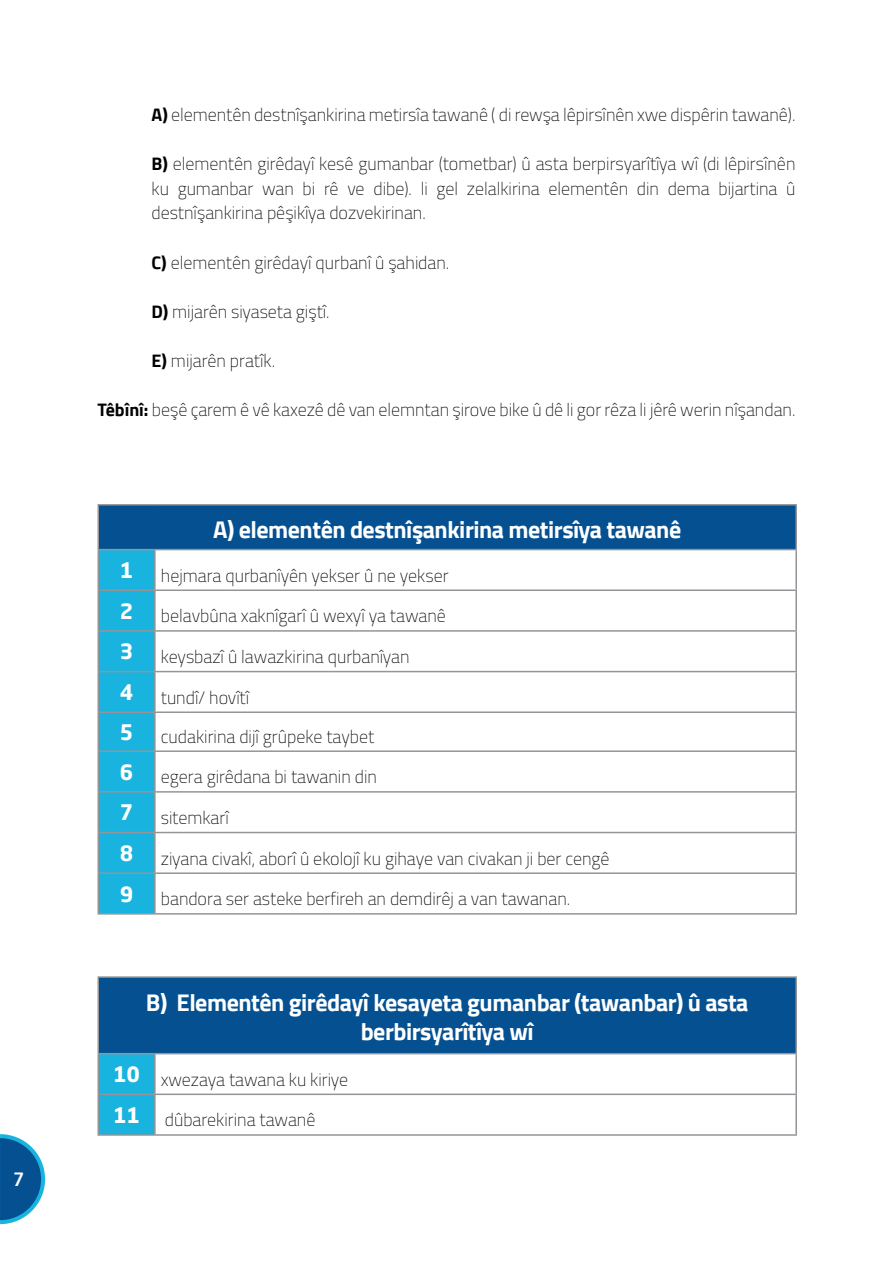
<style>
.page{position:relative;width:893px;height:1263px;background:#fff}
.page>*{position:absolute;margin:0;border:0;box-sizing:border-box;transform-origin:0 0}
.t1{font:700 24px/28.8px "Cairo";letter-spacing:-.02em;color:#fff;text-align:center}
.t2{font:700 21px "Neo Sans Arabic";color:#fff}
.t3{font:200 18px/24.6px "Cairo";color:#000;text-align:justify}
.t4{font:500 18px "Neo Sans Arabic";color:#fff}
.s1{font-weight:700}
</style>
<div class="page">
<svg style="left:0;top:1134px;width:45px;height:90px"></svg>
<div style="left:98px;top:505px;width:698px;height:45px;background:#045091"></div>
<div style="left:99px;top:550px;width:55px;height:363px;background:#18b4df"></div>
<hr style="left:98px;top:504px;width:57px;height:2px;background:#939598">
<hr style="left:98px;top:506px;width:1px;height:43px;background:#939598">
<hr style="left:155px;top:504px;width:642px;height:2px;background:#939598">
<hr style="left:795px;top:506px;width:2px;height:43px;background:#939598">
<hr style="left:98px;top:549px;width:57px;height:1px;background:#939598">
<hr style="left:155px;top:549px;width:642px;height:1px;background:#939598">
<hr style="left:98px;top:550px;width:1px;height:39px;background:#939598">
<hr style="left:154px;top:550px;width:2px;height:39px;background:#939598">
<hr style="left:795px;top:550px;width:2px;height:39px;background:#939598">
<hr style="left:98px;top:589px;width:57px;height:2px;background:#939598">
<hr style="left:98px;top:591px;width:1px;height:39px;background:#939598">
<hr style="left:155px;top:589px;width:642px;height:2px;background:#939598">
<hr style="left:154px;top:591px;width:2px;height:39px;background:#939598">
<hr style="left:795px;top:591px;width:2px;height:39px;background:#939598">
<hr style="left:98px;top:630px;width:57px;height:2px;background:#939598">
<hr style="left:98px;top:632px;width:1px;height:39px;background:#939598">
<hr style="left:155px;top:630px;width:642px;height:2px;background:#939598">
<hr style="left:154px;top:632px;width:2px;height:39px;background:#939598">
<hr style="left:795px;top:632px;width:2px;height:39px;background:#939598">
<hr style="left:98px;top:671px;width:57px;height:1px;background:#939598">
<hr style="left:98px;top:672px;width:1px;height:39px;background:#939598">
<hr style="left:155px;top:671px;width:642px;height:1px;background:#939598">
<hr style="left:154px;top:672px;width:2px;height:39px;background:#939598">
<hr style="left:795px;top:672px;width:2px;height:39px;background:#939598">
<hr style="left:98px;top:711px;width:57px;height:2px;background:#939598">
<hr style="left:98px;top:713px;width:1px;height:37px;background:#939598">
<hr style="left:155px;top:711px;width:642px;height:2px;background:#939598">
<hr style="left:154px;top:713px;width:2px;height:37px;background:#939598">
<hr style="left:795px;top:713px;width:2px;height:37px;background:#939598">
<hr style="left:98px;top:750px;width:57px;height:2px;background:#939598">
<hr style="left:98px;top:752px;width:1px;height:39px;background:#939598">
<hr style="left:155px;top:750px;width:642px;height:2px;background:#939598">
<hr style="left:154px;top:752px;width:2px;height:39px;background:#939598">
<hr style="left:795px;top:752px;width:2px;height:39px;background:#939598">
<hr style="left:98px;top:791px;width:57px;height:2px;background:#939598">
<hr style="left:98px;top:793px;width:1px;height:39px;background:#939598">
<hr style="left:155px;top:791px;width:642px;height:2px;background:#939598">
<hr style="left:154px;top:793px;width:2px;height:39px;background:#939598">
<hr style="left:795px;top:793px;width:2px;height:39px;background:#939598">
<hr style="left:98px;top:832px;width:57px;height:1px;background:#939598">
<hr style="left:98px;top:833px;width:1px;height:39px;background:#939598">
<hr style="left:155px;top:832px;width:642px;height:1px;background:#939598">
<hr style="left:154px;top:833px;width:2px;height:39px;background:#939598">
<hr style="left:795px;top:833px;width:2px;height:39px;background:#939598">
<hr style="left:98px;top:872px;width:57px;height:2px;background:#939598">
<hr style="left:98px;top:874px;width:1px;height:39px;background:#939598">
<hr style="left:155px;top:872px;width:642px;height:2px;background:#939598">
<hr style="left:154px;top:874px;width:2px;height:39px;background:#939598">
<hr style="left:795px;top:874px;width:2px;height:39px;background:#939598">
<hr style="left:98px;top:913px;width:57px;height:1px;background:#939598">
<hr style="left:155px;top:913px;width:642px;height:1px;background:#939598">
<div style="left:98px;top:977px;width:698px;height:77px;background:#045091"></div>
<div style="left:99px;top:1054px;width:55px;height:80px;background:#18b4df"></div>
<hr style="left:98px;top:1054px;width:1px;height:39px;background:#939598">
<hr style="left:98px;top:1093px;width:57px;height:2px;background:#939598">
<hr style="left:98px;top:1095px;width:1px;height:39px;background:#939598">
<hr style="left:98px;top:1134px;width:57px;height:2px;background:#939598">
<hr style="left:98px;top:976px;width:57px;height:2px;background:#939598">
<hr style="left:98px;top:978px;width:1px;height:75px;background:#939598">
<hr style="left:155px;top:976px;width:642px;height:2px;background:#939598">
<hr style="left:795px;top:978px;width:2px;height:75px;background:#939598">
<hr style="left:98px;top:1053px;width:57px;height:1px;background:#939598">
<hr style="left:155px;top:1053px;width:642px;height:1px;background:#939598">
<hr style="left:154px;top:1054px;width:2px;height:39px;background:#939598">
<hr style="left:795px;top:1054px;width:2px;height:39px;background:#939598">
<hr style="left:155px;top:1093px;width:642px;height:2px;background:#939598">
<hr style="left:154px;top:1095px;width:2px;height:39px;background:#939598">
<hr style="left:795px;top:1095px;width:2px;height:39px;background:#939598">
<hr style="left:155px;top:1134px;width:642px;height:2px;background:#939598">
<p class="t4" style="left:13px;top:1165px;width:13px">7</p>
<p class="t3" style="left:151px;top:102px;width:645px"><span class="s1">A)</span> elementên destnîşankirina metirsîa tawanê ( di rewşa lêpirsînên xwe dispêrin tawanê).</p>
<p class="t3" style="left:151px;top:151px;width:645px"><span class="s1">B)</span> elementên girêdayî kesê gumanbar (tometbar) û asta berpirsyarîtîya wî (di lêpirsînên ku gumanbar wan bi rê ve dibe). li gel zelalkirina elementên din dema bijartina û destnîşankirina pêşikîya dozvekirinan.</p>
<p class="t3" style="left:151px;top:250px;width:299px"><span class="s1">C)</span> elementên girêdayî qurbanî û şahidan.</p>
<p class="t3" style="left:151px;top:299px;width:180px"><span class="s1">D)</span> mijarên siyaseta giştî.</p>
<p class="t3" style="left:151px;top:348px;width:125px"><span class="s1">E)</span> mijarên pratîk.</p>
<p class="t3" style="left:97px;top:397px;width:699px"><span class="s1">Têbînî:</span> beşê çarem ê vê kaxezê dê van elemntan şirove bike û dê li gor rêza li jêrê werin nîşandan.</p>
<h1 class="t1" style="left:213px;top:515px;width:470px">A) elementên destnîşankirina metirsîya tawanê</h1>
<p class="t2" style="left:120px;top:554px;width:15px">1</p>
<p class="t3" style="left:161px;top:563px;width:289px">hejmara qurbanîyên yekser û ne yekser</p>
<p class="t2" style="left:120px;top:594px;width:15px">2</p>
<p class="t3" style="left:161px;top:603px;width:287px">belavbûna xaknîgarî û wexyî ya tawanê</p>
<p class="t2" style="left:120px;top:635px;width:15px">3</p>
<p class="t3" style="left:161px;top:644px;width:250px">keysbazî û lawazkirina qurbanîyan</p>
<p class="t2" style="left:120px;top:676px;width:15px">4</p>
<p class="t3" style="left:161px;top:685px;width:90px">tundî/ hovîtî</p>
<p class="t2" style="left:120px;top:716px;width:15px">5</p>
<p class="t3" style="left:161px;top:724px;width:215px">cudakirina dijî grûpeke taybet</p>
<p class="t2" style="left:120px;top:755px;width:15px">6</p>
<p class="t3" style="left:161px;top:764px;width:218px">egera girêdana bi tawanin din</p>
<p class="t2" style="left:120px;top:796px;width:15px">7</p>
<p class="t3" style="left:161px;top:805px;width:69px">sitemkarî</p>
<p class="t2" style="left:120px;top:837px;width:15px">8</p>
<p class="t3" style="left:161px;top:846px;width:450px">ziyana civakî, aborî û ekolojî ku gihaye van civakan ji ber cengê</p>
<p class="t2" style="left:120px;top:877px;width:15px">9</p>
<p class="t3" style="left:161px;top:886px;width:411px">bandora ser asteke berfireh an demdirêj a van tawanan.</p>
<h1 class="t1" style="left:146px;top:989px;width:604px">B) Elementên girêdayî kesayeta gumanbar (tawanbar) û asta berbirsyarîtîya wî</h1>
<p class="t3" style="left:113px;top:1067px;width:237px"><sup>10</sup> xwezaya tawana ku kiriye</p>
<p class="t2" style="left:113px;top:1098px;width:29px">11</p>
<p class="t3" style="left:165px;top:1107px;width:152px">dûbarekirina tawanê</p>
</div>
